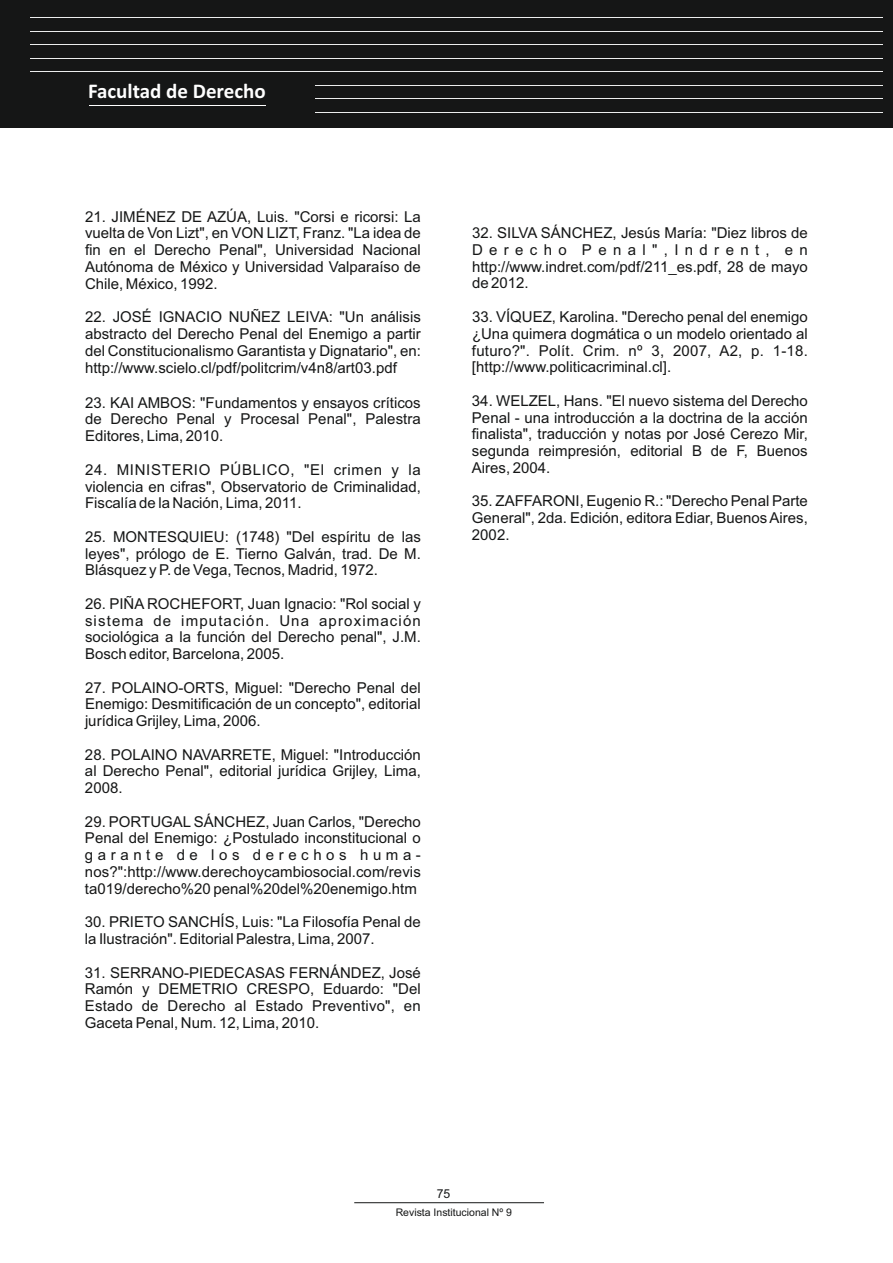
<style>
.page{position:relative;width:893px;height:1263px;background:#fff}
.page>*{position:absolute;margin:0;border:0;box-sizing:border-box;transform-origin:0 0}
.t1{font:700 21px "Calibri";color:#fff}
.t2{font:15px/16.8px "Arial";color:#151616;text-align:justify}
.t3{font:12.3px "Arial";color:#151616}
.t4{font:10.5px "Arial";color:#151616}
</style>
<div class="page">
<hr style="left:354px;top:1202px;width:190px;height:1px;background:#151616">
<div style="left:0;top:0;width:893px;height:128px;background:#151616"></div>
<hr style="left:30px;top:17px;width:852px;height:1px;background:#eceded">
<hr style="left:30px;top:31px;width:852px;height:1px;background:#eceded">
<hr style="left:30px;top:44px;width:852px;height:1px;background:#eceded">
<hr style="left:30px;top:58px;width:852px;height:1px;background:#eceded">
<hr style="left:30px;top:71px;width:852px;height:1px;background:#eceded">
<hr style="left:30px;top:85px;width:852px;height:1px;background:#eceded">
<hr style="left:30px;top:98px;width:852px;height:1px;background:#eceded">
<hr style="left:30px;top:112px;width:852px;height:1px;background:#eceded">
<div style="left:0;top:77px;width:315px;height:51px;background:#151616"></div>
<hr style="left:89px;top:105px;width:176px;height:1px;background:#fff">
<h1 class="t1" style="left:88px;top:82px;width:179px">Facultad de Derecho</h1>
<p class="t2" style="left:85px;top:209px;width:337px">21. JIMÉNEZ DE AZÚA, Luis. "Corsi e ricorsi: La vuelta de Von Lizt", en VON LIZT, Franz. "La idea de fin en el Derecho Penal", Universidad Nacional Autónoma de México y Universidad Valparaíso de Chile, México, 1992.</p>
<p class="t2" style="left:85px;top:310px;width:337px">22. JOSÉ IGNACIO NUÑEZ LEIVA: "Un análisis abstracto del Derecho Penal del Enemigo a partir del Constitucionalismo Garantista y Dignatario", en: http://www.scielo.cl/pdf/politcrim/v4n8/art03.pdf</p>
<p class="t2" style="left:85px;top:395px;width:337px">23. KAI AMBOS: "Fundamentos y ensayos críticos de Derecho Penal y Procesal Penal", Palestra Editores, Lima, 2010.</p>
<p class="t2" style="left:85px;top:462px;width:337px">24. MINISTERIO PÚBLICO, "El crimen y la violencia en cifras", Observatorio de Criminalidad, Fiscalía de la Nación, Lima, 2011.</p>
<p class="t2" style="left:85px;top:529px;width:337px">25. MONTESQUIEU: (1748) "Del espíritu de las leyes", prólogo de E. Tierno Galván, trad. De M.<br>Blásquez y P. de Vega, Tecnos, Madrid, 1972.</p>
<p class="t2" style="left:85px;top:596px;width:337px">26. PIÑA ROCHEFORT, Juan Ignacio: "Rol social y sistema de imputación. Una aproximación sociológica a la función del Derecho penal", J.M.<br>Bosch editor, Barcelona, 2005.</p>
<p class="t2" style="left:85px;top:680px;width:337px">27. POLAINO-ORTS, Miguel: "Derecho Penal del Enemigo: Desmitificación de un concepto", editorial jurídica Grijley, Lima, 2006.</p>
<p class="t2" style="left:85px;top:747px;width:337px">28. POLAINO NAVARRETE, Miguel: "Introducción al Derecho Penal", editorial jurídica Grijley, Lima, 2008.</p>
<p class="t2" style="left:85px;top:814px;width:337px">29. PORTUGAL SÁNCHEZ, Juan Carlos, "Derecho Penal del Enemigo: ¿Postulado inconstitucional o garante de los derechos huma&shy;nos?":http://www.derechoycambiosocial.com/revis ta019/derecho%20 penal%20del%20enemigo.htm</p>
<p class="t2" style="left:85px;top:915px;width:337px">30. PRIETO SANCHÍS, Luis: "La Filosofía Penal de la Ilustración". Editorial Palestra, Lima, 2007.</p>
<p class="t2" style="left:85px;top:965px;width:337px">31. SERRANO-PIEDECASAS FERNÁNDEZ, José Ramón y DEMETRIO CRESPO, Eduardo: "Del Estado de Derecho al Estado Preventivo", en Gaceta Penal, Num. 12, Lima, 2010.</p>
<p class="t2" style="left:472px;top:226px;width:337px">32. SILVA SÁNCHEZ, Jesús María: "Diez libros de Derecho Penal",Indrent, en http://www.indret.com/pdf/211_es.pdf, 28 de mayo de 2012.</p>
<p class="t2" style="left:472px;top:310px;width:337px">33. VÍQUEZ, Karolina. "Derecho penal del enemigo ¿Una quimera dogmática o un modelo orientado al futuro?". Polít. Crim. nº 3, 2007, A2, p. 1-18. [http://www.politicacriminal.cl].</p>
<p class="t2" style="left:472px;top:393px;width:337px">34. WELZEL, Hans. "El nuevo sistema del Derecho Penal - una introducción a la doctrina de la acción finalista", traducción y notas por José Cerezo Mir, segunda reimpresión, editorial B de F, Buenos Aires, 2004.</p>
<p class="t2" style="left:472px;top:494px;width:337px">35. ZAFFARONI, Eugenio R.: "Derecho Penal Parte General", 2da. Edición, editora Ediar, Buenos Aires, 2002.</p>
<p class="t3" style="left:437px;top:1189px;width:15px">75</p>
<p class="t4" style="left:396px;top:1208px;width:118px">Revista Institucional Nº 9</p>
</div>
